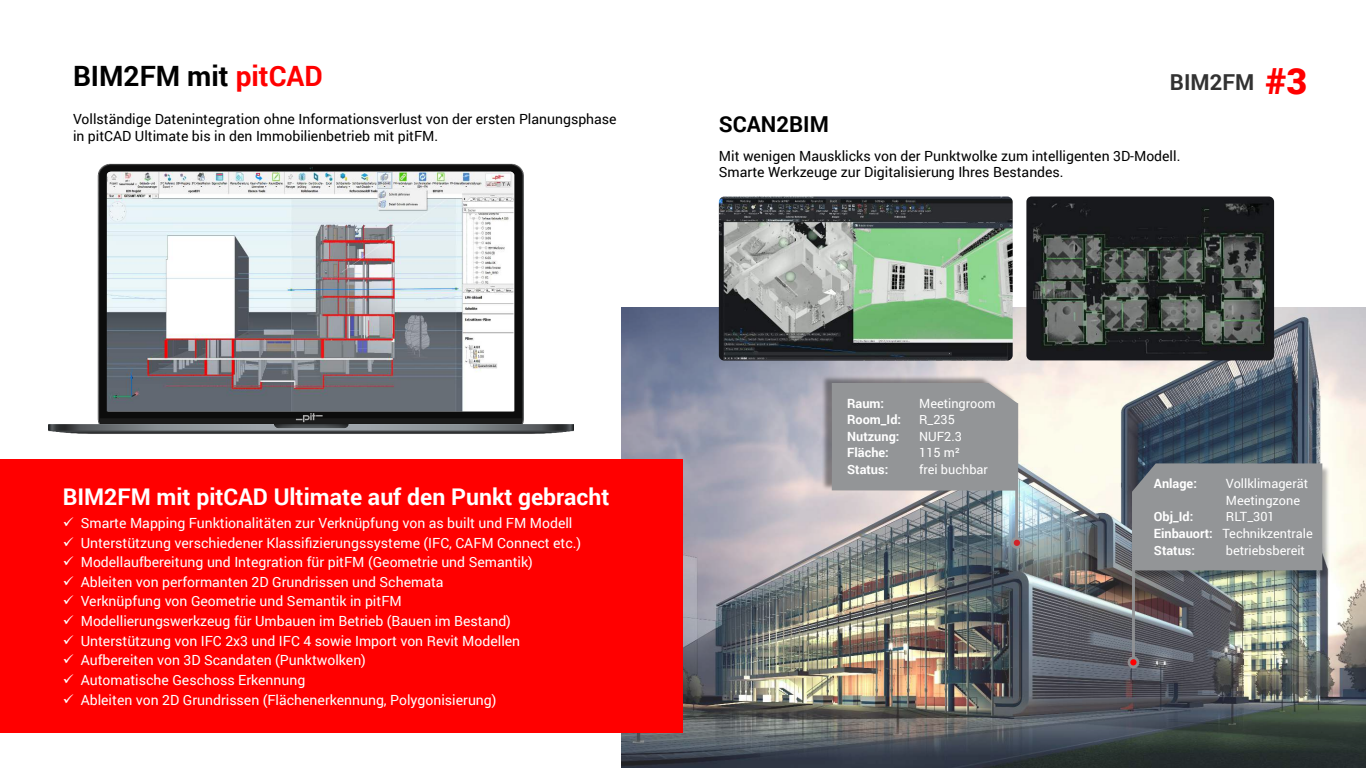
<style>
.page{position:relative;width:1366px;height:768px;background:#fff}
.page>*{position:absolute;margin:0;border:0;box-sizing:border-box;transform-origin:0 0}
.t1{font:700 28px "Roboto";color:#000}
.t2{font:700 23px "Roboto";color:#fff}
.t3{font:700 22px "Roboto";color:#000}
.t4{font:700 22px "Roboto";color:#323232}
.t5{font:14px/19.6px "Roboto";color:#fff}
.t6{font:14px/16.8px "Roboto";color:#000}
.t7{font:12.7px/16.6px "Roboto";color:#fff}
.t8{font:700 12.7px "Roboto";color:#fff}
.s1{color:#f00}
.s2{font-weight:900;font-size:36px;color:#f00}
.s3{font-weight:700}
</style>
<div class="page">
<img style="left:621px;top:307px;width:745px;height:461px">
<div style="left:822px;top:375px;width:194px;height:116px;background:#000;opacity:.4"></div>
<div style="left:832px;top:383px;width:186px;height:108px;background:#939597"></div>
<hr style="left:1015px;top:403px;width:3px;height:140px;background:#939597">
<div style="left:1011px;top:537px;width:12px;height:12px;background:#939597;border-radius:50%"></div>
<svg style="left:1014px;top:540px;width:6px;height:6px"></svg>
<div style="left:1132px;top:465px;width:198px;height:116px;background:#000;opacity:.3"></div>
<div style="left:1132px;top:463px;width:190px;height:107px;background:#939597"></div>
<hr style="left:1132px;top:492px;width:3px;height:170px;background:#939597">
<svg style="left:1128px;top:656px;width:11px;height:12px"></svg>
<div style="left:1130px;top:659px;width:7px;height:6px;background:#f00;border-radius:50%"></div>
<div style="left:0;top:459px;width:683px;height:273px;background:#f00"></div>
<img style="left:719px;top:197px;width:294px;height:164px">
<img style="left:1026px;top:197px;width:248px;height:163px">
<img style="left:48px;top:163px;width:526px;height:271px">
<svg style="left:296px;top:413px;width:27px;height:9px"></svg>
<img style="left:107px;top:172px;width:407px;height:239px">
<h1 class="t1" style="left:73px;top:64px;width:251px">BIM2FM mit <span class="s1">pitCAD</span></h1>
<p class="t6" style="left:73px;top:112px;width:545px">Vollständige Datenintegration ohne Informationsverlust von der ersten Planungsphase in pitCAD Ultimate bis in den Immobilienbetrieb mit pitFM.</p>
<h2 class="t2" style="left:63px;top:488px;width:548px">BIM2FM mit pitCAD Ultimate auf den Punkt gebracht</h2>
<p class="t5" style="left:81px;top:514px;width:502px">Smarte Mapping Funktionalitäten zur Verknüpfung von as built und FM Modell Unterstützung verschiedener Klassifizierungssysteme (IFC, CAFM Connect etc.)<br>Modellaufbereitung und Integration für pitFM (Geometrie und Semantik)<br>Ableiten von performanten 2D Grundrissen und Schemata<br>Verknüpfung von Geometrie und Semantik in pitFM<br>Modellierungswerkzeug für Umbauen im Betrieb (Bauen im Bestand)<br>Unterstützung von IFC 2x3 und IFC 4 sowie Import von Revit Modellen Aufbereiten von 3D Scandaten (Punktwolken)<br>Automatische Geschoss Erkennung<br>Ableiten von 2D Grundrissen (Flächenerkennung, Polygonisierung)</p>
<h3 class="t3" style="left:719px;top:115px;width:112px">SCAN2BIM</h3>
<h3 class="t4" style="left:1170px;top:73px;width:139px">BIM2FM <span class="s2">#3</span></h3>
<p class="t6" style="left:719px;top:148px;width:463px">Mit wenigen Mausklicks von der Punktwolke zum intelligenten 3D-Modell.<br>Smarte Werkzeuge zur Digitalisierung Ihres Bestandes.</p>
<p class="t8" style="left:847px;top:398px;width:39px">Raum:</p>
<p class="t7" style="left:919px;top:396px;width:78px">Meetingroom</p>
<p class="t8" style="left:847px;top:414px;width:55px">Room_Id:</p>
<p class="t7" style="left:919px;top:412px;width:37px">R_235</p>
<p class="t8" style="left:847px;top:431px;width:54px">Nutzung:</p>
<p class="t7" style="left:919px;top:429px;width:44px">NUF2.3</p>
<p class="t8" style="left:847px;top:448px;width:43px">Fläche:</p>
<p class="t7" style="left:919px;top:446px;width:43px">115 m²</p>
<p class="t8" style="left:847px;top:464px;width:43px">Status:</p>
<p class="t7" style="left:919px;top:462px;width:70px">frei buchbar</p>
<p class="t8" style="left:1154px;top:478px;width:45px">Anlage:</p>
<p class="t7" style="left:1226px;top:476px;width:84px">Vollklimagerät<br>Meetingzone</p>
<p class="t8" style="left:1154px;top:512px;width:41px">Obj_Id:</p>
<p class="t7" style="left:1154px;top:509px;width:160px;text-indent:72px">RLT_301<br><span class="s3">Einbauort:</span> Technikzentrale<br><span class="s3">Status:</span></p>
<p class="t7" style="left:1226px;top:543px;width:81px">betriebsbereit</p>
</div>
